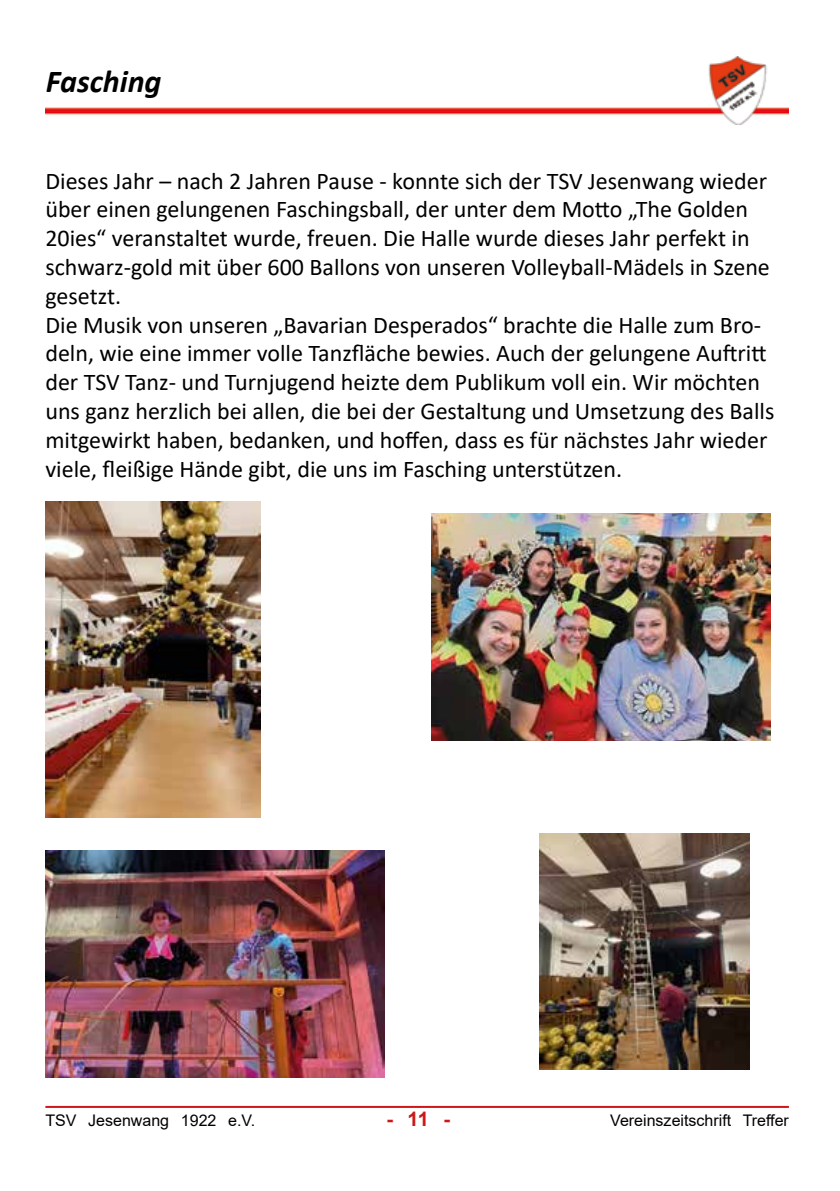
<style>
.page{position:relative;width:840px;height:1191px;background:#fff}
.page>*{position:absolute;margin:0;border:0;box-sizing:border-box;transform-origin:0 0}
.t1{font:italic 700 32px "Calibri";color:#000}
.t2{font:24px/28.8px "Calibri";color:#000}
.t3{font:700 20px "Arial";color:#cd1719}
.t4{font:16px "Arial";color:#000}
</style>
<div class="page">
<hr style="left:45px;top:1106px;width:743px;height:2px;background:#cd1719">
<img style="left:45px;top:502px;width:215px;height:316px">
<img style="left:431px;top:513px;width:339px;height:227px">
<img style="left:45px;top:57px;width:743px;height:68px">
<img style="left:45px;top:850px;width:339px;height:227px">
<img style="left:539px;top:833px;width:209px;height:236px">
<h1 class="t1" style="left:46px;top:59px;width:117px">Fasching</h1>
<p class="t2" style="left:45px;top:166px;width:730px">Dieses Jahr – nach 2 Jahren Pause - konnte sich der TSV Jesenwang wieder über einen gelungenen Faschingsball, der unter dem Motto „The Golden 20ies“ veranstaltet wurde, freuen. Die Halle wurde dieses Jahr perfekt in schwarz-gold mit über 600 Ballons von unseren Volleyball-Mädels in Szene gesetzt.<br>Die Musik von unseren „Bavarian Desperados“ brachte die Halle zum Bro&shy;deln, wie eine immer volle Tanzfläche bewies. Auch der gelungene Auftritt der TSV Tanz- und Turnjugend heizte dem Publikum voll ein. Wir möchten uns ganz herzlich bei allen, die bei der Gestaltung und Umsetzung des Balls mitgewirkt haben, bedanken, und hoffen, dass es für nächstes Jahr wieder viele, fleißige Hände gibt, die uns im Fasching unterstützen.</p>
<p class="t4" style="left:45px;top:1109px;width:211px">TSV Jesenwang 1922 e.V.</p>
<p class="t3" style="left:386px;top:1105px;width:65px">- 11 -</p>
<p class="t4" style="left:610px;top:1109px;width:180px">Vereinszeitschrift Treffer</p>
</div>
